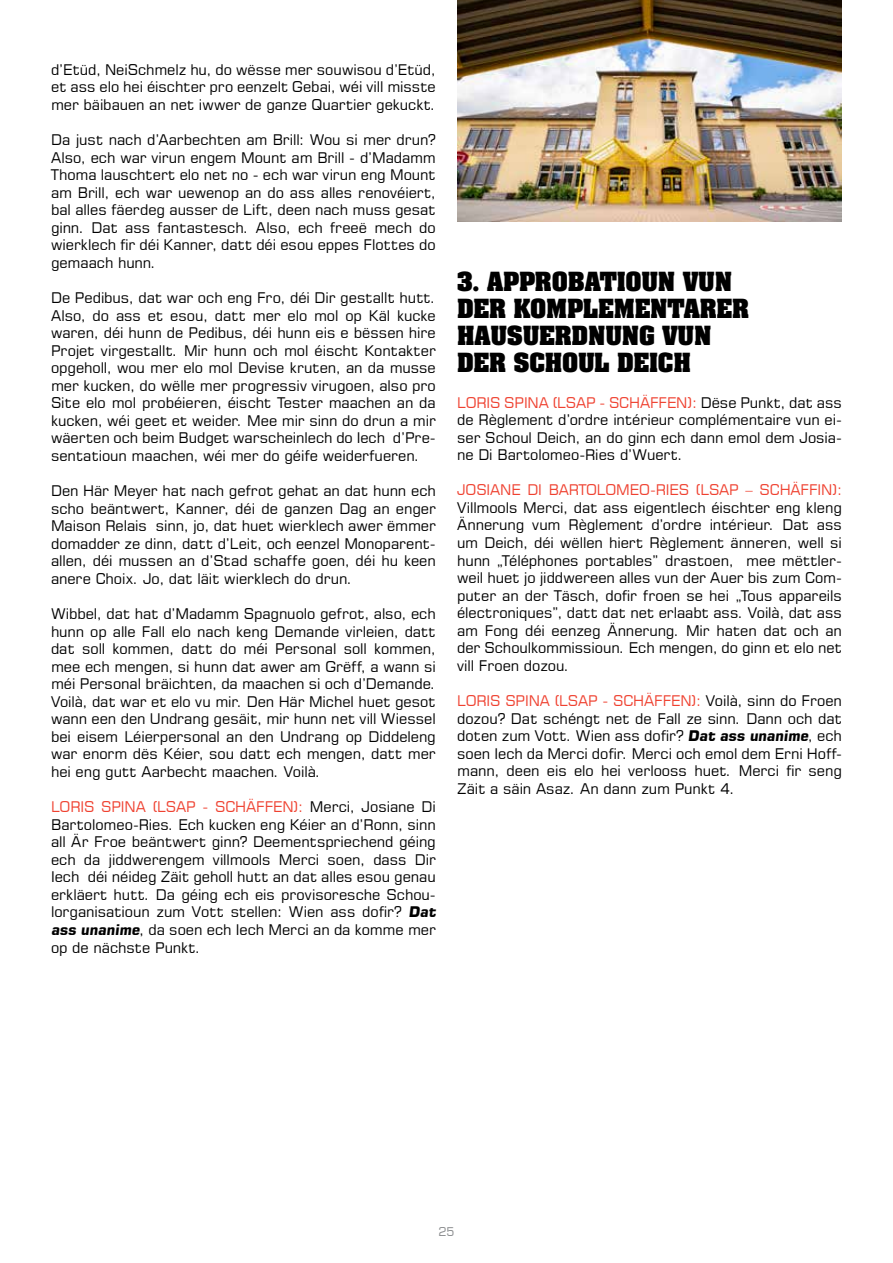
<style>
.page{position:relative;width:893px;height:1263px;background:#fff}
.page>*{position:absolute;margin:0;border:0;box-sizing:border-box;transform-origin:0 0}
.t1{font:700 22.5px/27px "Aachen Std";letter-spacing:-.01em;color:#000}
.t2{font:14.7px/17.5px "Square 721 BT";letter-spacing:-.005em;color:#000;text-align:justify}
.t3{font:14.7px "Square 721 BT";letter-spacing:-.01em;color:#ef4130}
.t4{font:12px "Square 721 BT";color:#8a8c8e}
.s1{color:#ef4130}
.s2{font-weight:700}
</style>
<div class="page">
<img style="left:457px;top:0;width:385px;height:221px">
<p class="t2" style="left:51px;top:61px;width:386px">d’Etüd, NeiSchmelz hu, do wësse mer souwisou d’Etüd, et ass elo hei éischter pro eenzelt Gebai, wéi vill misste mer bäibauen an net iwwer de ganze Quartier gekuckt.</p>
<p class="t2" style="left:51px;top:131px;width:386px">Da just nach d’Aarbechten am Brill: Wou si mer drun?<br>Also, ech war virun engem Mount am Brill - d’Madamm Thoma lauschtert elo net no - ech war virun eng Mount am Brill, ech war uewenop an do ass alles renovéiert, bal alles fäerdeg ausser de Lift, deen nach muss gesat ginn. Dat ass fantastesch. Also, ech freeë mech do wierklech fir déi Kanner, datt déi esou eppes Flottes do gemaach hunn.</p>
<p class="t2" style="left:51px;top:289px;width:386px">De Pedibus, dat war och eng Fro, déi Dir gestallt hutt.<br>Also, do ass et esou, datt mer elo mol op Käl kucke waren, déi hunn de Pedibus, déi hunn eis e bëssen hire Projet virgestallt. Mir hunn och mol éischt Kontakter opgeholl, wou mer elo mol Devise kruten, an da musse mer kucken, do wëlle mer progressiv virugoen, also pro Site elo mol probéieren, éischt Tester maachen an da kucken, wéi geet et weider. Mee mir sinn do drun a mir wäerten och beim Budget warscheinlech do Iech d’Pre&shy;sentatioun maachen, wéi mer do géife weiderfueren.</p>
<p class="t2" style="left:51px;top:482px;width:386px">Den Här Meyer hat nach gefrot gehat an dat hunn ech scho beäntwert, Kanner, déi de ganzen Dag an enger Maison Relais sinn, jo, dat huet wierklech awer ëmmer domadder ze dinn, datt d’Leit, och eenzel Monoparent&shy;allen, déi mussen an d’Stad schaffe goen, déi hu keen anere Choix. Jo, dat läit wierklech do drun.</p>
<p class="t2" style="left:51px;top:605px;width:386px">Wibbel, dat hat d’Madamm Spagnuolo gefrot, also, ech hunn op alle Fall elo nach keng Demande virleien, datt dat soll kommen, datt do méi Personal soll kommen, mee ech mengen, si hunn dat awer am Grëff, a wann si méi Personal bräichten, da maachen si och d’Demande.<br>Voilà, dat war et elo vu mir. Den Här Michel huet gesot wann een den Undrang gesäit, mir hunn net vill Wiessel bei eisem Léierpersonal an den Undrang op Diddeleng war enorm dës Kéier, sou datt ech mengen, datt mer hei eng gutt Aarbecht maachen. Voilà.</p>
<p class="t2" style="left:51px;top:798px;width:388px;text-align:left"><span class="s1">LORIS SPINA (LSAP - SCHÄFFEN):</span> Merci, Josiane Di Bartolomeo-Ries. Ech kucken eng Kéier an d’Ronn, sinn all Är Froe beäntwert ginn? Deementspriechend géing ech da jiddwerengem villmools Merci soen, dass Dir Iech déi néideg Zäit geholl hutt an dat alles esou genau erkläert hutt. Da géing ech eis provisoresche Schou&shy;lorganisatioun zum Vott stellen: Wien ass dofir? <span class="s2">Dat ass unanime</span>, da soen ech Iech Merci an da komme mer op de nächste Punkt.</p>
<h1 class="t1" style="left:457px;top:269px;width:294px">3. APPROBATIOUN VUN<br>DER KOMPLEMENTARER<br>HAUSUERDNUNG VUN<br>DER SCHOUL DEICH</h1>
<p class="t2" style="left:457px;top:393px;width:386px"><span class="s1">LORIS SPINA (LSAP - SCHÄFFEN):</span> Dëse Punkt, dat ass de Règlement d’ordre intérieur complémentaire vun ei&shy;ser Schoul Deich, an do ginn ech dann emol dem Josia&shy;ne Di Bartolomeo-Ries d’Wuert.</p>
<p class="t3" style="left:457px;top:481px;width:386px">JOSIANE DI BARTOLOMEO-RIES (LSAP – SCHÄFFIN):</p>
<p class="t2" style="left:457px;top:498px;width:386px">Villmools Merci, dat ass eigentlech éischter eng kleng Ännerung vum Règlement d’ordre intérieur. Dat ass um Deich, déi wëllen hiert Règlement änneren, well si hunn „Téléphones portables” drastoen, mee mëttler&shy;weil huet jo jiddwereen alles vun der Auer bis zum Com&shy;puter an der Täsch, dofir froen se hei „Tous appareils électroniques”, datt dat net erlaabt ass. Voilà, dat ass am Fong déi eenzeg Ännerung. Mir haten dat och an der Schoulkommissioun. Ech mengen, do ginn et elo net vill Froen dozou.</p>
<p class="t2" style="left:457px;top:692px;width:386px"><span class="s1">LORIS SPINA (LSAP - SCHÄFFEN):</span> Voilà, sinn do Froen dozou? Dat schéngt net de Fall ze sinn. Dann och dat doten zum Vott. Wien ass dofir? <span class="s2">Dat ass unanime</span>, ech soen Iech da Merci dofir. Merci och emol dem Erni Hoff&shy;mann, deen eis elo hei verlooss huet. Merci fir seng Zäit a säin Asaz. An dann zum Punkt 4.</p>
<p class="t4" style="left:438px;top:1224px;width:18px">25</p>
</div>
